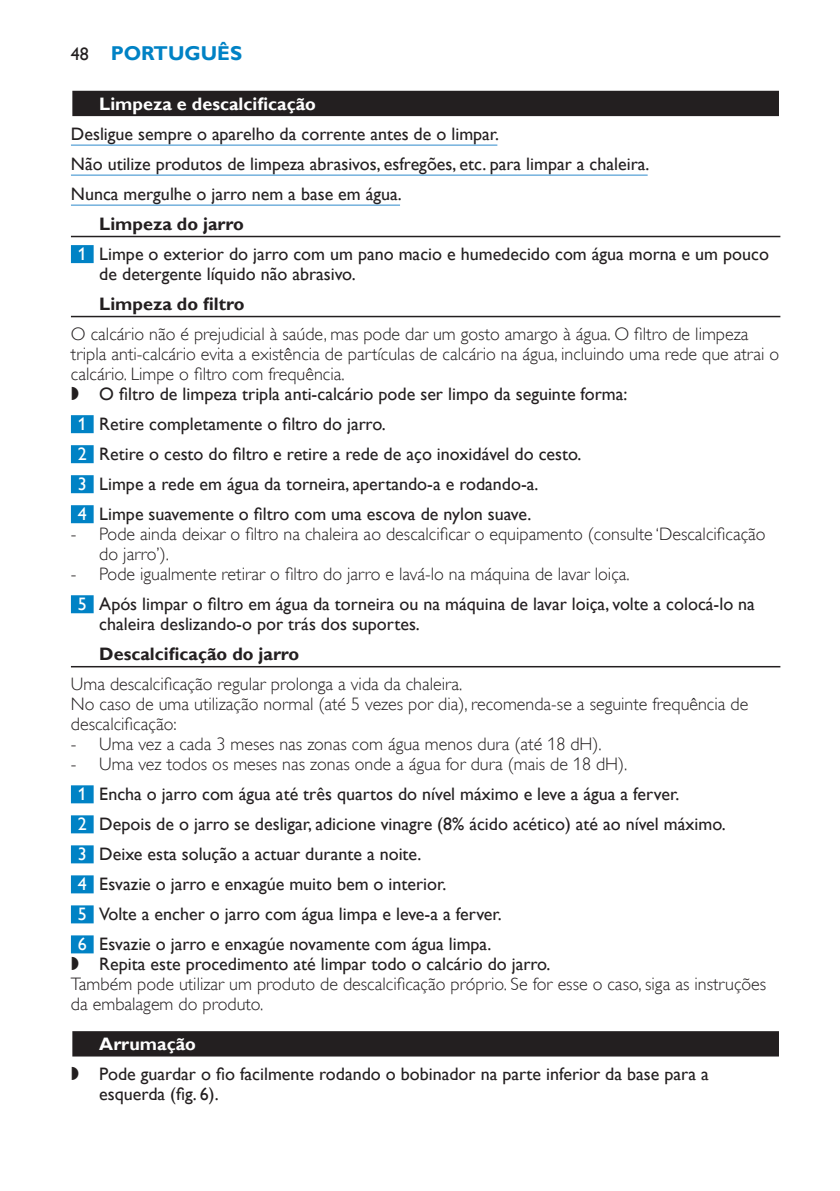
<style>
.page{position:relative;width:840px;height:1191px;background:#fff}
.page>*{position:absolute;margin:0;border:0;box-sizing:border-box;transform-origin:0 0}
.t1{font:700 20px "Gill Sans Alt One WGL";color:#0082c5}
.t2{font:18px/30px "Gill Sans Alt One WGL";color:#231f20}
.t3{font:18px/20px "Gill Sans Alt One WGL Light";color:#231f20}
.t4{font:700 18px "Gill Sans Alt One WGL";color:#231f20}
.t5{font:700 18px "Gill Sans Alt One WGL";color:#fff}
.t6{font:18px "Gill Sans Alt One WGL";color:#fff}
.t7{font:18px "Philips Ll Font Plain";color:#231f20}
.s1{font-weight:400;font-size:18px;color:#231f20}
.s2{font-weight:700}
.s3{color:#fff}
</style>
<div class="page">
<div style="left:71px;top:90px;width:709px;height:28px;background:#e5e4e4"></div>
<div style="left:72px;top:91px;width:706px;height:25px;background:#231f20"></div>
<hr style="left:71px;top:144px;width:426px;height:2px;background:#74b1dd">
<hr style="left:71px;top:174px;width:576px;height:2px;background:#74b1dd">
<hr style="left:71px;top:204px;width:329px;height:2px;background:#74b1dd">
<hr style="left:71px;top:236px;width:709px;height:1px;background:#231f20">
<div style="left:71px;top:245px;width:23px;height:18px;background:#0082c5"></div>
<hr style="left:71px;top:316px;width:709px;height:1px;background:#231f20">
<div style="left:71px;top:415px;width:23px;height:18px;background:#0082c5"></div>
<div style="left:71px;top:445px;width:23px;height:18px;background:#0082c5"></div>
<div style="left:71px;top:475px;width:23px;height:18px;background:#0082c5"></div>
<div style="left:71px;top:505px;width:23px;height:18px;background:#0082c5"></div>
<div style="left:71px;top:595px;width:23px;height:18px;background:#0082c5"></div>
<hr style="left:71px;top:666px;width:709px;height:1px;background:#231f20">
<div style="left:71px;top:785px;width:23px;height:18px;background:#0082c5"></div>
<div style="left:71px;top:815px;width:23px;height:18px;background:#0082c5"></div>
<div style="left:71px;top:845px;width:23px;height:18px;background:#0082c5"></div>
<div style="left:71px;top:875px;width:23px;height:18px;background:#0082c5"></div>
<div style="left:71px;top:905px;width:23px;height:18px;background:#0082c5"></div>
<div style="left:71px;top:935px;width:23px;height:18px;background:#0082c5"></div>
<div style="left:71px;top:1030px;width:709px;height:28px;background:#898788"></div>
<div style="left:72px;top:1031px;width:706px;height:25px;background:#231f20"></div>
<p class="t1" style="left:71px;top:40px;width:172px"><span class="s1">48</span> Português</p>
<p class="t5" style="left:99px;top:92px;width:218px">Limpeza e descalcificação</p>
<p class="t2" style="left:71px;top:119px;width:579px">Desligue sempre o aparelho da corrente antes de o limpar.<br>Não utilize produtos de limpeza abrasivos, esfregões, etc. para limpar a chaleira.<br>Nunca mergulhe o jarro nem a base em água.</p>
<p class="t2" style="left:78px;top:209px;width:692px;text-indent:22px"><span class="s2">Limpeza do jarro<br></span><span class="s3">1</span> Limpe o exterior do jarro com um pano macio e humedecido com água morna e um pouco</p>
<p class="t2" style="left:99px;top:259px;width:258px">de detergente líquido não abrasivo.</p>
<p class="t4" style="left:99px;top:292px;width:146px">Limpeza do filtro</p>
<p class="t3" style="left:71px;top:324px;width:709px">O calcário não é prejudicial à saúde, mas pode dar um gosto amargo à água. O filtro de limpeza tripla anti-calcário evita a existência de partículas de calcário na água, incluindo uma rede que atrai o calcário. Limpe o filtro com frequência.</p>
<p class="t2" style="left:78px;top:379px;width:551px;text-indent:22px">O filtro de limpeza tripla anti-calcário pode ser limpo da seguinte forma:<br><span class="s3">1</span> Retire completamente o filtro do jarro.</p>
<p class="t6" style="left:71px;top:442px;width:7px">2</p>
<p class="t2" style="left:99px;top:439px;width:483px">Retire o cesto do filtro e retire a rede de aço inoxidável do cesto.</p>
<p class="t6" style="left:71px;top:472px;width:7px">3</p>
<p class="t7" style="left:71px;top:383px;width:10px">,</p>
<p class="t2" style="left:78px;top:469px;width:462px;text-indent:22px">Limpe a rede em água da torneira, apertando-a e rodando-a.<br><span class="s3">4</span> Limpe suavemente o filtro com uma escova de nylon suave.</p>
<p class="t3" style="left:99px;top:524px;width:667px">Pode ainda deixar o filtro na chaleira ao descalcificar o equipamento (consulte ‘Descalcificação do jarro’).<br>Pode igualmente retirar o filtro do jarro e lavá-lo na máquina de lavar loiça.</p>
<p class="t2" style="left:99px;top:594px;width:656px;line-height:20px;text-indent:-22px"><span class="s3">5</span> Após limpar o filtro em água da torneira ou na máquina de lavar loiça, volte a colocá-lo na chaleira deslizando-o por trás dos suportes.</p>
<p class="t4" style="left:99px;top:642px;width:201px">Descalcificação do jarro</p>
<p class="t3" style="left:71px;top:674px;width:393px">Uma descalcificação regular prolonga a vida da chaleira.</p>
<p class="t3" style="left:71px;top:694px;width:678px">No caso de uma utilização normal (até 5 vezes por dia), recomenda-se a seguinte frequência de</p>
<p class="t3" style="left:71px;top:714px;width:107px">descalcificação:</p>
<p class="t3" style="left:99px;top:734px;width:503px">Uma vez a cada 3 meses nas zonas com água menos dura (até 18 dH).</p>
<p class="t3" style="left:99px;top:754px;width:529px">Uma vez todos os meses nas zonas onde a água for dura (mais de 18 dH).</p>
<p class="t2" style="left:78px;top:779px;width:602px"><span class="s3">1</span> Encha o jarro com água até três quartos do nível máximo e leve a água a ferver.</p>
<p class="t6" style="left:71px;top:812px;width:7px">2</p>
<p class="t2" style="left:99px;top:809px;width:627px">Depois de o jarro se desligar, adicione vinagre (8% ácido acético) até ao nível máximo.</p>
<p class="t6" style="left:71px;top:842px;width:7px">3</p>
<p class="t3" style="left:71px;top:524px;width:7px">-</p>
<p class="t3" style="left:71px;top:564px;width:7px">-</p>
<p class="t3" style="left:71px;top:734px;width:7px">- -</p>
<p class="t2" style="left:78px;top:839px;width:425px;text-indent:22px">Deixe esta solução a actuar durante a noite.<br><span class="s3">4</span> Esvazie o jarro e enxagúe muito bem o interior.<br><span class="s3">5</span> Volte a encher o jarro com água limpa e leve-a a ferver.<br><span class="s3">6</span> Esvazie o jarro e enxagúe novamente com água limpa.</p>
<p class="t2" style="left:99px;top:949px;width:452px">Repita este procedimento até limpar todo o calcário do jarro.</p>
<p class="t3" style="left:71px;top:974px;width:696px">Também pode utilizar um produto de descalcificação próprio. Se for esse o caso, siga as instruções da embalagem do produto.</p>
<p class="t5" style="left:99px;top:1032px;width:98px">Arrumação</p>
<p class="t2" style="left:99px;top:1064px;width:610px;line-height:20px">Pode guardar o fio facilmente rodando o bobinador na parte inferior da base para a esquerda (fig. 6).</p>
<p class="t7" style="left:71px;top:953px;width:10px">,</p>
<p class="t7" style="left:71px;top:1063px;width:10px">,</p>
</div>
